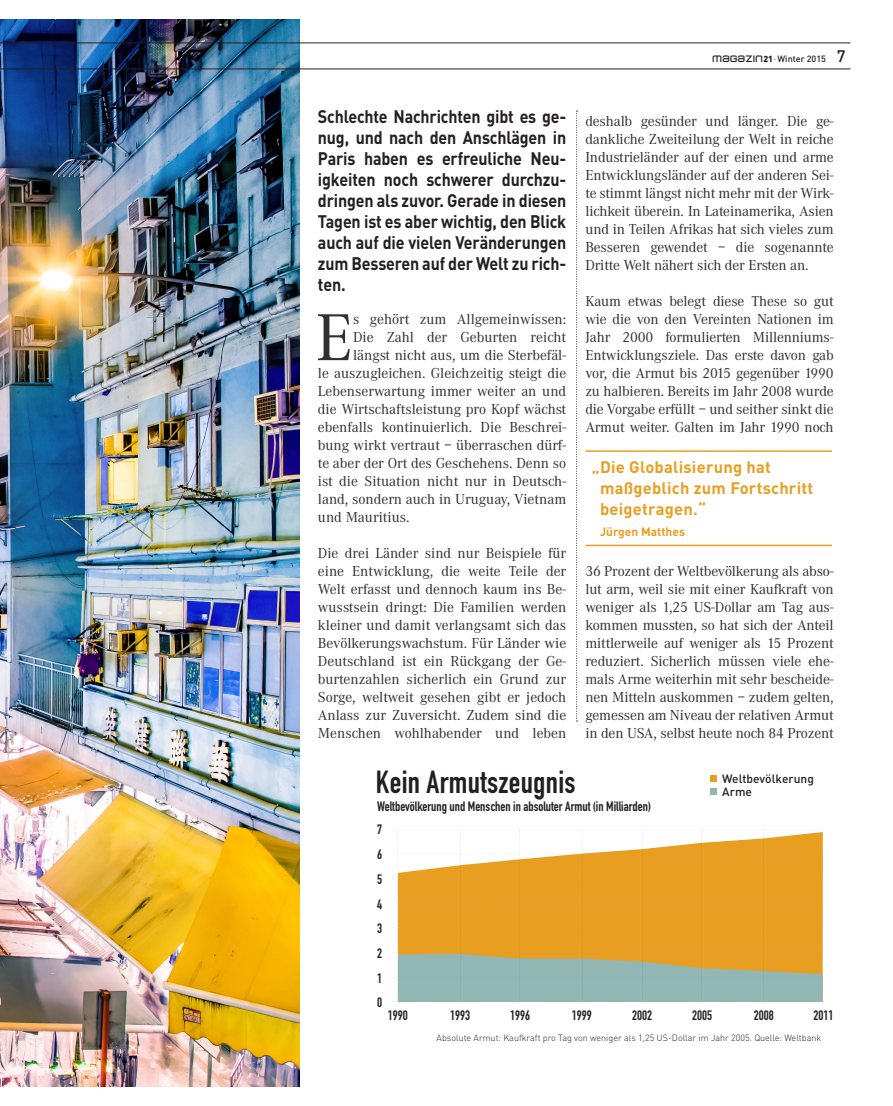
<style>
.page{position:relative;width:893px;height:1106px;background:#fff}
.page>*{position:absolute;margin:0;border:0;box-sizing:border-box;transform-origin:0 0}
.t1{font:68.7px "Corporate A";color:#312f30}
.t2{font:31.5px "DIN Engschrift";letter-spacing:.01em;color:#231f20}
.t3{font:700 18px/21px "DIN";letter-spacing:-.01em;color:#231f20;text-align:justify;scale:.89 1}
.t4{font:700 16.5px/21px "DIN";letter-spacing:.015em;color:#e89f21}
.t5{font:15px/18px "Corporate A";color:#312f30;text-align:justify}
.t6{font:13.5px "DIN Engschrift";color:#231f20}
.t7{font:500 12px/12.8px "DIN Pro";color:#231f20}
.t8{font:700 12px "DIN";color:#e89f21}
.t9{font:300 9px "DIN Pro";color:#231f20}
.t10{font:500 9px "DIN";color:#231f20}
.s1{font-family:"Flotsam Smart";font-weight:400;font-size:9.9px}
.s2{font-family:"DIN Pro";font-weight:900;font-size:8.7px}
.s3{font-family:"Corporate A";font-weight:400;font-size:8.25px}
.s4{font-size:16.5px}
</style>
<div class="page">
<img style="left:0;top:19px;width:299px;height:1067px">
<hr style="left:0;top:69px;width:850px;height:1px;background:#231f20">
<hr style="left:0;top:43px;width:850px;height:1px;background:#231f20">
<hr style="left:585px;top:450px;width:247px;height:2px;background:#e89f21">
<hr style="left:585px;top:544px;width:247px;height:2px;background:#e89f21">
<svg style="left:576px;top:111px;width:1px;height:610px"></svg>
<svg style="left:710px;top:775px;width:6px;height:6px"></svg>
<svg style="left:710px;top:788px;width:6px;height:6px"></svg>
<svg style="left:392px;top:829px;width:432px;height:176px"></svg>
<p class="t10" style="left:713px;top:53px;width:134px"><span class="s1">MAGAZIN</span><span class="s2">21</span> <span class="s3">·</span> Winter 2015 <span class="s4">7</span></p>
<p class="t3" style="left:318px;top:105px;width:280px">Schlechte Nachrichten gibt es ge&shy;nug, und nach den Anschlägen in Paris haben es erfreuliche Neu&shy;igkeiten noch schwerer durchzu&shy;dringen als zuvor. Gerade in diesen Tagen ist es aber wichtig, den Blick auch auf die vielen Veränderungen zum Besseren auf der Welt zu rich&shy;ten.</p>
<h1 class="t1" style="left:316px;top:300px;width:39px">E</h1>
<p class="t5" style="left:353px;top:310px;width:215px">s gehört zum Allgemeinwissen:</p>
<p class="t5" style="left:353px;top:328px;width:215px">Die Zahl der Geburten reicht</p>
<p class="t5" style="left:353px;top:346px;width:215px">längst nicht aus, um die Sterbefäl-</p>
<p class="t5" style="left:318px;top:364px;width:250px">le auszugleichen. Gleichzeitig steigt die</p>
<p class="t5" style="left:318px;top:382px;width:250px">Lebenserwartung immer weiter an und</p>
<p class="t5" style="left:318px;top:400px;width:250px">die Wirtschaftsleistung pro Kopf wächst</p>
<p class="t5" style="left:318px;top:418px;width:250px">ebenfalls kontinuierlich. Die Beschrei-</p>
<p class="t5" style="left:318px;top:436px;width:250px">bung wirkt vertraut – überraschen dürf-</p>
<p class="t5" style="left:318px;top:454px;width:250px">te aber der Ort des Geschehens. Denn so</p>
<p class="t5" style="left:318px;top:472px;width:250px">ist die Situation nicht nur in Deutsch-</p>
<p class="t5" style="left:318px;top:490px;width:250px">land, sondern auch in Uruguay, Vietnam</p>
<p class="t5" style="left:318px;top:508px;width:93px">und Mauritius.</p>
<p class="t5" style="left:318px;top:544px;width:250px">Die drei Länder sind nur Beispiele für eine Entwicklung, die weite Teile der Welt erfasst und dennoch kaum ins Be&shy;wusstsein dringt: Die Familien werden kleiner und damit verlangsamt sich das Bevölkerungswachstum. Für Länder wie Deutschland ist ein Rückgang der Ge&shy;burtenzahlen sicherlich ein Grund zur Sorge, weltweit gesehen gibt er jedoch Anlass zur Zuversicht. Zudem sind die Menschen wohlhabender und leben</p>
<p class="t5" style="left:585px;top:112px;width:250px">deshalb gesünder und länger. Die ge&shy;dankliche Zweiteilung der Welt in reiche Industrieländer auf der einen und arme Entwicklungsländer auf der anderen Sei&shy;te stimmt längst nicht mehr mit der Wirk&shy;lichkeit überein. In Lateinamerika, Asien und in Teilen Afrikas hat sich vieles zum Besseren gewendet – die sogenannte Dritte Welt nähert sich der Ersten an.</p>
<p class="t5" style="left:585px;top:292px;width:250px">Kaum etwas belegt diese These so gut wie die von den Vereinten Nationen im Jahr 2000 formulierten Millenniums-Entwicklungsziele. Das erste davon gab vor, die Armut bis 2015 gegenüber 1990 zu halbieren. Bereits im Jahr 2008 wurde die Vorgabe erfüllt – und seither sinkt die Armut weiter. Galten im Jahr 1990 noch</p>
<p class="t4" style="left:600px;top:456px;width:215px;text-indent:-8px">„Die Globalisierung hat maßgeblich zum Fortschritt beigetragen.“</p>
<p class="t8" style="left:600px;top:524px;width:86px">Jürgen Matthes</p>
<p class="t5" style="left:585px;top:562px;width:250px">36 Prozent der Weltbevölkerung als abso&shy;lut arm, weil sie mit einer Kaufkraft von weniger als 1,25 US-Dollar am Tag aus&shy;kommen mussten, so hat sich der Anteil mittlerweile auf weniger als 15 Prozent reduziert. Sicherlich müssen viele ehe&shy;mals Arme weiterhin mit sehr bescheide&shy;nen Mitteln auskommen – zudem gelten, gemessen am Niveau der relativen Armut in den USA, selbst heute noch 84 Prozent</p>
<h2 class="t2" style="left:376px;top:763px;width:201px">Kein Armutszeugnis</h2>
<p class="t7" style="left:722px;top:772px;width:93px">Weltbevölkerung<br>Arme</p>
<p class="t6" style="left:377px;top:798px;width:275px">Weltbevölkerung und Menschen in absoluter Armut (in Milliarden)</p>
<p class="t6" style="left:377px;top:821px;width:7px">7</p>
<p class="t6" style="left:377px;top:846px;width:7px">6</p>
<p class="t6" style="left:377px;top:871px;width:7px">5</p>
<p class="t6" style="left:377px;top:896px;width:7px">4</p>
<p class="t6" style="left:377px;top:920px;width:7px">3</p>
<p class="t6" style="left:377px;top:945px;width:7px">2</p>
<p class="t6" style="left:377px;top:970px;width:7px">1</p>
<p class="t6" style="left:377px;top:994px;width:7px">0</p>
<p class="t6" style="left:388px;top:1007px;width:22px">1990</p>
<p class="t6" style="left:450px;top:1007px;width:22px">1993</p>
<p class="t6" style="left:510px;top:1007px;width:22px">1996</p>
<p class="t6" style="left:572px;top:1007px;width:22px">1999</p>
<p class="t6" style="left:632px;top:1007px;width:22px">2002</p>
<p class="t6" style="left:692px;top:1007px;width:22px">2005</p>
<p class="t6" style="left:754px;top:1007px;width:22px">2008</p>
<p class="t6" style="left:813px;top:1007px;width:22px">2011</p>
<p class="t9" style="left:437px;top:1031px;width:386px">Absolute Armut: Kaufkraft pro Tag von weniger als 1,25 US-Dollar im Jahr 2005. Quelle: Weltbank</p>
</div>
